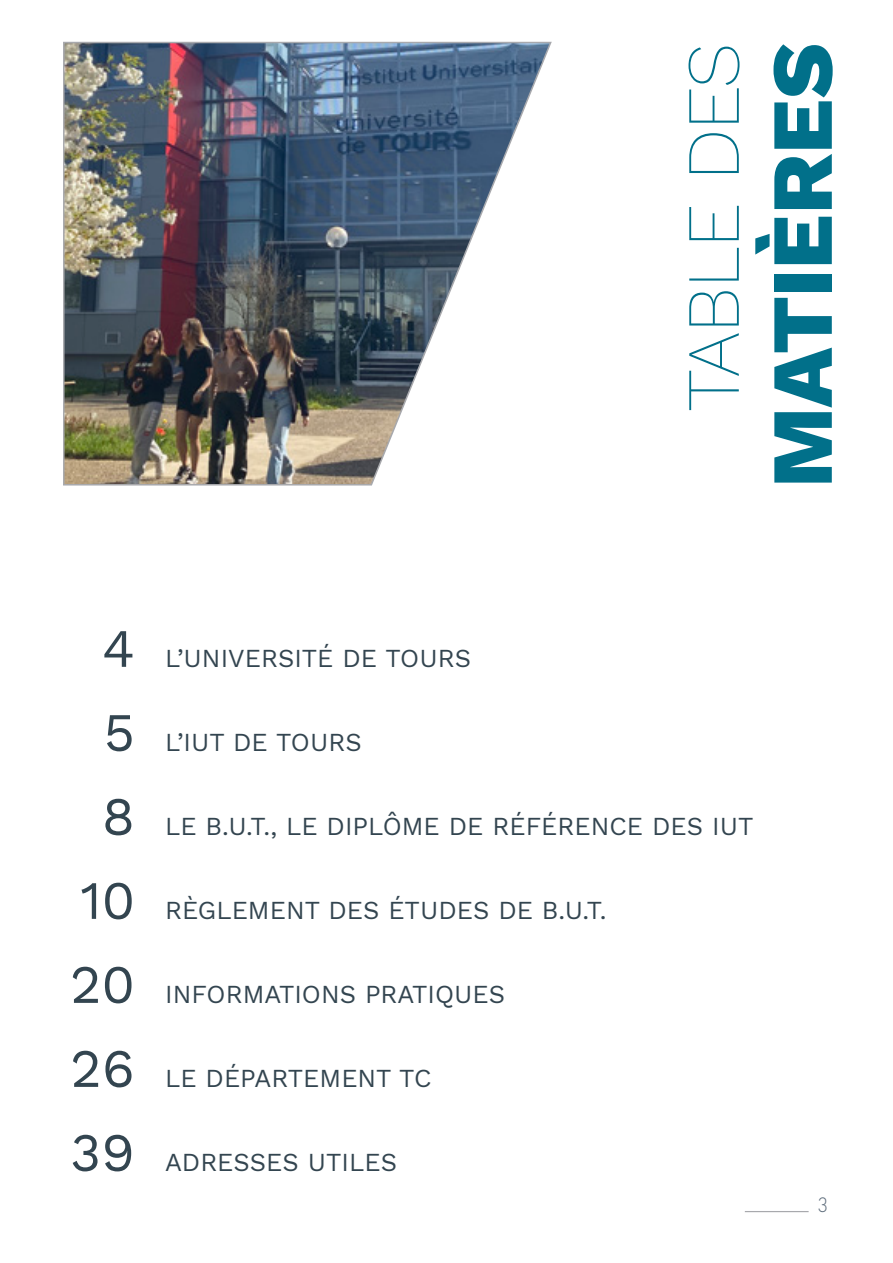
<style>
.page{position:relative;width:893px;height:1263px;background:#fff}
.page>*{position:absolute;margin:0;border:0;box-sizing:border-box;transform-origin:0 0}
.t1{font:800 87px "Work Sans";letter-spacing:-.005em;color:#01708a}
.t2{font:200 75px "Work Sans";letter-spacing:-.02em;color:#01708a}
.t3{font:25.5px "Work Sans";color:#334550}
.t4{font:300 21.6px "Work Sans";color:#5b6a79;scale:.83 1}
.s1{font-size:54px}
</style>
<div class="page">
<hr style="left:745px;top:1211px;width:64px;height:1px;background:#a8a9ad">
<img style="left:63px;top:41px;width:489px;height:445px">
<p class="t3" style="left:102px;top:643px;width:370px"><span class="s1">4</span> L’UNIVERSITÉ DE TOURS</p>
<p class="t3" style="left:104px;top:727px;width:260px"><span class="s1">5</span> L’IUT DE TOURS</p>
<p class="t2" style="left:669px;top:411px;width:370px;rotate:-90deg">TABLE DES</p>
<p class="t1" style="left:752px;top:488px;width:446px;rotate:-90deg">MATIÈRES</p>
<p class="t3" style="left:102px;top:811px;width:653px"><span class="s1">8</span> LE B.U.T., LE DIPLÔME DE RÉFÉRENCE DES IUT</p>
<p class="t3" style="left:80px;top:895px;width:529px"><span class="s1">10</span> RÈGLEMENT DES ÉTUDES DE B.U.T.</p>
<p class="t3" style="left:70px;top:979px;width:437px"><span class="s1">20</span> INFORMATIONS PRATIQUES</p>
<p class="t3" style="left:70px;top:1063px;width:363px"><span class="s1">26</span> LE DÉPARTEMENT TC</p>
<p class="t3" style="left:70px;top:1147px;width:329px"><span class="s1">39</span> ADRESSES UTILES</p>
<p class="t4" style="left:818px;top:1191px;width:14px">3</p>
</div>
